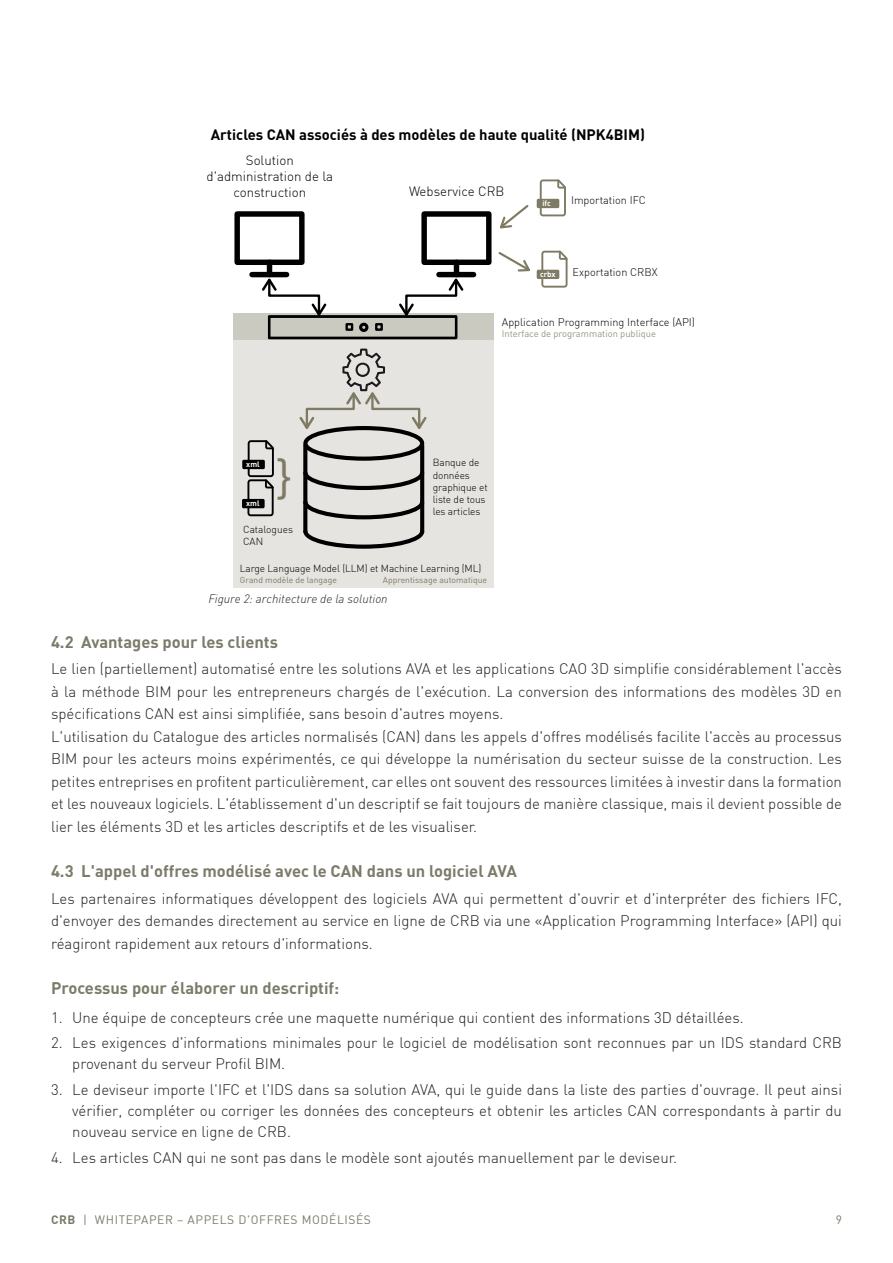
<style>
.page{position:relative;width:893px;height:1263px;background:#fff}
.page>*{position:absolute;margin:0;border:0;box-sizing:border-box;transform-origin:0 0}
.t1{font:48.3px "DIN";color:#7e7a64}
.t2{font:700 16.5px "DIN";color:#7c7b6a}
.t3{font:300 15px/22.5px "DIN";color:#231f20}
.t4{font:700 14.85px "DIN";color:#000}
.t5{font:300 13.2px/15.9px "DIN";color:#000;text-align:center}
.t6{font:12px "DIN";letter-spacing:.05em;color:#7c7b6a}
.t7{font:italic 300 12px "DINOT";color:#231f20}
.t8{font:300 10.95px "DIN";color:#000}
.t9{font:300 10.2px/12.1px "DIN";letter-spacing:-.01em;color:#000}
.t10{font:9.3px "DIN";color:#989583}
.t11{font:8.55px "DIN";color:#7e7a64}
.t12{font:700 7.8px "DIN";color:#fff}
.s1{font-weight:700}
</style>
<div class="page">
<div style="left:234px;top:340px;width:260px;height:247px;background:#e5e4e0"></div>
<div style="left:234px;top:314px;width:260px;height:26px;background:#cbcac1"></div>
<div style="left:234px;top:211px;width:71px;height:54px;border:5px solid #000"></div>
<div style="left:267px;top:262px;width:5px;height:13px;background:#000"></div>
<div style="left:252px;top:272px;width:35px;height:5px;background:#000"></div>
<div style="left:303px;top:426px;width:121px;height:35px;border:4px solid #000;border-radius:50%"></div>
<svg style="left:307px;top:469px;width:118px;height:23px"></svg>
<svg style="left:307px;top:498px;width:118px;height:23px"></svg>
<svg style="left:303px;top:527px;width:122px;height:22px"></svg>
<svg style="left:303px;top:445px;width:4px;height:87px"></svg>
<svg style="left:420px;top:445px;width:4px;height:87px"></svg>
<div style="left:421px;top:211px;width:71px;height:54px;border:5px solid #000"></div>
<div style="left:454px;top:262px;width:5px;height:13px;background:#000"></div>
<div style="left:439px;top:272px;width:35px;height:5px;background:#000"></div>
<svg style="left:541px;top:251px;width:27px;height:37px"></svg>
<div style="left:537px;top:270px;width:22px;height:9px;background:#7e7a64;border-radius:2px"></div>
<div style="left:537px;top:199px;width:22px;height:9px;background:#7e7a64;border-radius:2px"></div>
<svg style="left:540px;top:179px;width:26px;height:37px"></svg>
<div style="left:268px;top:315px;width:189px;height:24px;border:2px solid #000"></div>
<div style="left:359px;top:323px;width:9px;height:9px;border:3px solid #000;border-radius:50%"></div>
<div style="left:375px;top:323px;width:8px;height:8px;border:2px solid #000"></div>
<div style="left:345px;top:323px;width:8px;height:8px;border:2px solid #000"></div>
<div style="left:242px;top:460px;width:23px;height:9px;background:#000;border-radius:2px"></div>
<svg style="left:247px;top:440px;width:27px;height:76px"></svg>
<div style="left:242px;top:499px;width:23px;height:9px;background:#000;border-radius:2px"></div>
<svg style="left:500px;top:205px;width:29px;height:24px"></svg>
<svg style="left:498px;top:252px;width:32px;height:20px"></svg>
<svg style="left:299px;top:349px;width:128px;height:82px"></svg>
<svg style="left:397px;top:276px;width:69px;height:42px"></svg>
<svg style="left:260px;top:276px;width:69px;height:42px"></svg>
<p class="t4" style="left:211px;top:125px;width:436px">Articles CAN associés à des modèles de haute qualité (NPK4BIM)</p>
<p class="t5" style="left:207px;top:152px;width:128px">Solution d'administration de la construction</p>
<h1 class="t1" style="left:293px;top:509px;width:19px;rotate:-180deg">{</h1>
<p class="t9" style="left:243px;top:523px;width:51px">Catalogues<br>CAN</p>
<p class="t12" style="left:246px;top:459px;width:15px">xml</p>
<p class="t12" style="left:246px;top:498px;width:15px">xml</p>
<p class="t5" style="left:409px;top:183px;width:97px">Webservice CRB</p>
<p class="t12" style="left:542px;top:198px;width:10px">ifc</p>
<p class="t8" style="left:571px;top:194px;width:76px">Importation IFC</p>
<p class="t12" style="left:540px;top:269px;width:17px">crbx</p>
<p class="t8" style="left:573px;top:265px;width:86px">Exportation CRBX</p>
<p class="t8" style="left:502px;top:315px;width:195px">Application Programming Interface (API)</p>
<p class="t10" style="left:502px;top:328px;width:156px">Interface de programmation publique</p>
<p class="t9" style="left:433px;top:457px;width:56px">Banque de données graphique et liste de tous les articles</p>
<p class="t9" style="left:240px;top:563px;width:243px">Large Language Model (LLM) et Machine Learning (ML)</p>
<p class="t11" style="left:240px;top:574px;width:99px">Grand modèle de langage</p>
<p class="t11" style="left:383px;top:574px;width:106px">Apprentissage automatique</p>
<p class="t7" style="left:208px;top:590px;width:181px">Figure 2: architecture de la solution</p>
<p class="t2" style="left:51px;top:631px;width:228px">4.2 Avantages pour les clients</p>
<p class="t3" style="left:51px;top:657px;width:792px">Le lien (partiellement) automatisé entre les solutions AVA et les applications CAO 3D simplifie considérablement l'accès à la méthode BIM pour les entrepreneurs chargés de l'exécution. La conversion des informations des modèles 3D en spécifications CAN est ainsi simplifiée, sans besoin d'autres moyens.<br>L'utilisation du Catalogue des articles normalisés (CAN) dans les appels d'offres modélisés facilite l'accès au processus BIM pour les acteurs moins expérimentés, ce qui développe la numérisation du secteur suisse de la construction. Les petites entreprises en profitent particulièrement, car elles ont souvent des ressources limitées à investir dans la formation et les nouveaux logiciels. L'établissement d'un descriptif se fait toujours de manière classique, mais il devient possible de lier les éléments 3D et les articles descriptifs et de les visualiser.</p>
<p class="t2" style="left:51px;top:860px;width:467px">4.3 L'appel d'offres modélisé avec le CAN dans un logiciel AVA</p>
<p class="t3" style="left:51px;top:887px;width:792px;text-align:justify">Les partenaires informatiques développent des logiciels AVA qui permettent d'ouvrir et d'interpréter des fichiers IFC, d'envoyer des demandes directement au service en ligne de CRB via une «Application Programming Interface» (API) qui réagiront rapidement aux retours d'informations.</p>
<p class="t2" style="left:51px;top:977px;width:290px">Processus pour élaborer un descriptif:</p>
<p class="t3" style="left:51px;top:1006px;width:694px">1. Une équipe de concepteurs crée une maquette numérique qui contient des informations 3D détaillées.</p>
<p class="t3" style="left:72px;top:1032px;width:771px;line-height:21px;text-indent:-21px">2. Les exigences d'informations minimales pour le logiciel de modélisation sont reconnues par un IDS standard CRB provenant du serveur Profil BIM.</p>
<p class="t3" style="left:72px;top:1078px;width:771px;line-height:21px;text-align:justify;text-indent:-21px">3. Le deviseur importe l'IFC et l'IDS dans sa solution AVA, qui le guide dans la liste des parties d'ouvrage. Il peut ainsi vérifier, compléter ou corriger les données des concepteurs et obtenir les articles CAN correspondants à partir du nouveau service en ligne de CRB.</p>
<p class="t3" style="left:51px;top:1146px;width:628px">4. Les articles CAN qui ne sont pas dans le modèle sont ajoutés manuellement par le deviseur.</p>
<p class="t6" style="left:51px;top:1212px;width:321px"><span class="s1">CRB</span> | WHITEPAPER – APPELS D'OFFRES MODÉLISÉS</p>
<p class="t6" style="left:836px;top:1212px;width:8px">9</p>
</div>
